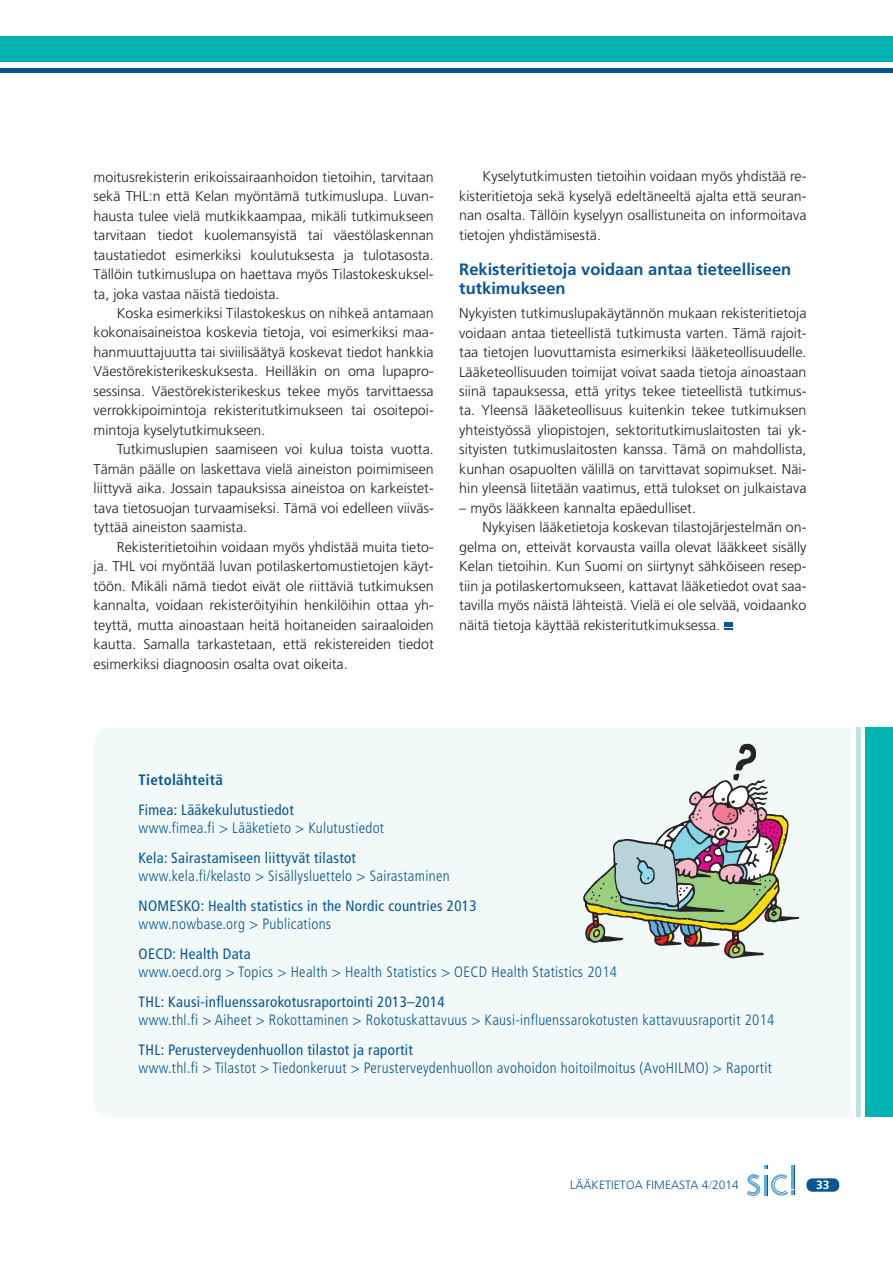
<style>
.page{position:relative;width:893px;height:1263px;background:#fff}
.page>*{position:absolute;margin:0;border:0;box-sizing:border-box;transform-origin:0 0}
.t1{font:700 16.5px/19.5px "Frutiger";color:#0a5694}
.t2{font:300 condensed 15px "Frutiger";letter-spacing:.02em;color:#0a5694}
.t3{font:condensed 15px "Frutiger";letter-spacing:.02em;color:#0a5694}
.t4{font:700 condensed 15px "Frutiger";letter-spacing:.02em;color:#0a5694}
.t5{font:300 14.25px/19.5px "Frutiger";color:#231f20;text-align:justify}
.t6{font:300 12px "Frutiger";letter-spacing:.005em;color:#0a5694}
.t7{font:700 12px "Frutiger";color:#fff}
.s1{color:#5daee0}
</style>
<div class="page">
<div style="left:806px;top:1178px;width:33px;height:14px;background:#0a5694;border-radius:6px"></div>
<svg style="left:747px;top:1165px;width:48px;height:31px"></svg>
<div style="left:0;top:36px;width:892px;height:26px;background:#00b3b0"></div>
<hr style="left:0;top:68px;width:892px;height:4px;background:#0a5694">
<div style="left:94px;top:728px;width:757px;height:389px;background:#f2faf9"></div>
<div style="left:865px;top:727px;width:27px;height:390px;background:#00b3b0"></div>
<div style="left:856px;top:727px;width:5px;height:390px;background:#bce3e3"></div>
<svg style="left:724px;top:623px;width:8px;height:7px"></svg>
<svg style="left:582px;top:744px;width:217px;height:215px"></svg>
<p class="t5" style="left:94px;top:168px;width:342px">moitusrekisterin erikoissairaanhoidon tietoihin, tarvitaan sekä THL:n että Kelan myöntämä tutkimuslupa. Luvan&shy;hausta tulee vielä mutkikkaampaa, mikäli tutkimukseen tarvitaan tiedot kuolemansyistä tai väestölaskennan taustatiedot esimerkiksi koulutuksesta ja tulotasosta.<br>Tällöin tutkimuslupa on haettava myös Tilastokeskuksel&shy;ta, joka vastaa näistä tiedoista.</p>
<p class="t5" style="left:94px;top:304px;width:342px;text-indent:23px">Koska esimerkiksi Tilastokeskus on nihkeä antamaan kokonaisaineistoa koskevia tietoja, voi esimerkiksi maa&shy;hanmuuttajuutta tai siviilisäätyä koskevat tiedot hankkia Väestörekisterikeskuksesta. Heilläkin on oma lupapro&shy;sessinsa. Väestörekisterikeskus tekee myös tarvittaessa verrokkipoimintoja rekisteritutkimukseen tai osoitepoi&shy;mintoja kyselytutkimukseen.</p>
<p class="t5" style="left:94px;top:441px;width:342px;text-indent:23px">Tutkimuslupien saamiseen voi kulua toista vuotta.<br>Tämän päälle on laskettava vielä aineiston poimimiseen liittyvä aika. Jossain tapauksissa aineistoa on karkeistet&shy;tava tietosuojan turvaamiseksi. Tämä voi edelleen viiväs&shy;tyttää aineiston saamista.</p>
<p class="t5" style="left:94px;top:538px;width:342px;text-indent:23px">Rekisteritietoihin voidaan myös yhdistää muita tieto&shy;ja. THL voi myöntää luvan potilaskertomustietojen käyt&shy;töön. Mikäli nämä tiedot eivät ole riittäviä tutkimuksen kannalta, voidaan rekisteröityihin henkilöihin ottaa yh&shy;teyttä, mutta ainoastaan heitä hoitaneiden sairaaloiden kautta. Samalla tarkastetaan, että rekistereiden tiedot esimerkiksi diagnoosin osalta ovat oikeita.</p>
<p class="t5" style="left:459px;top:168px;width:349px;text-indent:23px">Kyselytutkimusten tietoihin voidaan myös yhdistää re&shy;kisteritietoja sekä kyselyä edeltäneeltä ajalta että seuran&shy;nan osalta. Tällöin kyselyyn osallistuneita on informoitava tietojen yhdistämisestä.</p>
<p class="t1" style="left:459px;top:260px;width:333px">Rekisteritietoja voidaan antaa tieteelliseen tutkimukseen</p>
<p class="t5" style="left:459px;top:304px;width:349px">Nykyisten tutkimuslupakäytännön mukaan rekisteritietoja voidaan antaa tieteellistä tutkimusta varten. Tämä rajoit&shy;taa tietojen luovuttamista esimerkiksi lääketeollisuudelle.<br>Lääketeollisuuden toimijat voivat saada tietoja ainoastaan siinä tapauksessa, että yritys tekee tieteellistä tutkimus&shy;ta. Yleensä lääketeollisuus kuitenkin tekee tutkimuksen yhteistyössä yliopistojen, sektoritutkimuslaitosten tai yk&shy;sityisten tutkimuslaitosten kanssa. Tämä on mahdollista, kunhan osapuolten välillä on tarvittavat sopimukset. Näi&shy;hin yleensä liitetään vaatimus, että tulokset on julkaistava</p>
<p class="t5" style="left:459px;top:499px;width:238px">– myös lääkkeen kannalta epäedulliset.</p>
<p class="t5" style="left:482px;top:519px;width:325px">Nykyisen lääketietoja koskevan tilastojärjestelmän on-</p>
<p class="t5" style="left:459px;top:538px;width:349px">gelma on, etteivät korvausta vailla olevat lääkkeet sisälly</p>
<p class="t5" style="left:459px;top:558px;width:349px">Kelan tietoihin. Kun Suomi on siirtynyt sähköiseen resep-</p>
<p class="t5" style="left:459px;top:577px;width:349px">tiin ja potilaskertomukseen, kattavat lääketiedot ovat saa-</p>
<p class="t5" style="left:459px;top:597px;width:349px">tavilla myös näistä lähteistä. Vielä ei ole selvää, voidaanko</p>
<p class="t5" style="left:459px;top:616px;width:262px">näitä tietoja käyttää rekisteritutkimuksessa.</p>
<p class="t4" style="left:139px;top:774px;width:86px">Tietolähteitä</p>
<p class="t3" style="left:139px;top:804px;width:157px">Fimea: Lääkekulutustiedot</p>
<p class="t2" style="left:139px;top:822px;width:247px">www.fimea.fi &gt; Lääketieto &gt; Kulutustiedot</p>
<p class="t3" style="left:139px;top:852px;width:219px">Kela: Sairastamiseen liittyvät tilastot</p>
<p class="t2" style="left:139px;top:870px;width:312px">www.kela.fi/kelasto &gt; Sisällysluettelo &gt; Sairastaminen</p>
<p class="t3" style="left:139px;top:900px;width:339px">NOMESKO: Health statistics in the Nordic countries 2013</p>
<p class="t2" style="left:139px;top:918px;width:194px">www.nowbase.org &gt; Publications</p>
<p class="t3" style="left:139px;top:948px;width:113px">OECD: Health Data</p>
<p class="t2" style="left:139px;top:966px;width:480px">www.oecd.org &gt; Topics &gt; Health &gt; Health Statistics &gt; OECD Health Statistics 2014</p>
<p class="t3" style="left:139px;top:996px;width:307px">THL: Kausi-influenssarokotusraportointi 2013–2014</p>
<p class="t2" style="left:139px;top:1014px;width:637px">www.thl.fi &gt; Aiheet &gt; Rokottaminen &gt; Rokotuskattavuus &gt; Kausi-influenssarokotusten kattavuusraportit 2014</p>
<p class="t3" style="left:139px;top:1044px;width:276px">THL: Perusterveydenhuollon tilastot ja raportit</p>
<p class="t2" style="left:139px;top:1061px;width:634px">www.thl.fi &gt; Tilastot &gt; Tiedonkeruut &gt; Perusterveydenhuollon avohoidon hoitoilmoitus (AvoHILMO) &gt; Raportit</p>
<p class="t6" style="left:570px;top:1180px;width:170px">LÄÄKETIETOA FIMEASTA 4<span class="s1">/</span>2014</p>
<p class="t7" style="left:816px;top:1180px;width:15px">33</p>
</div>
